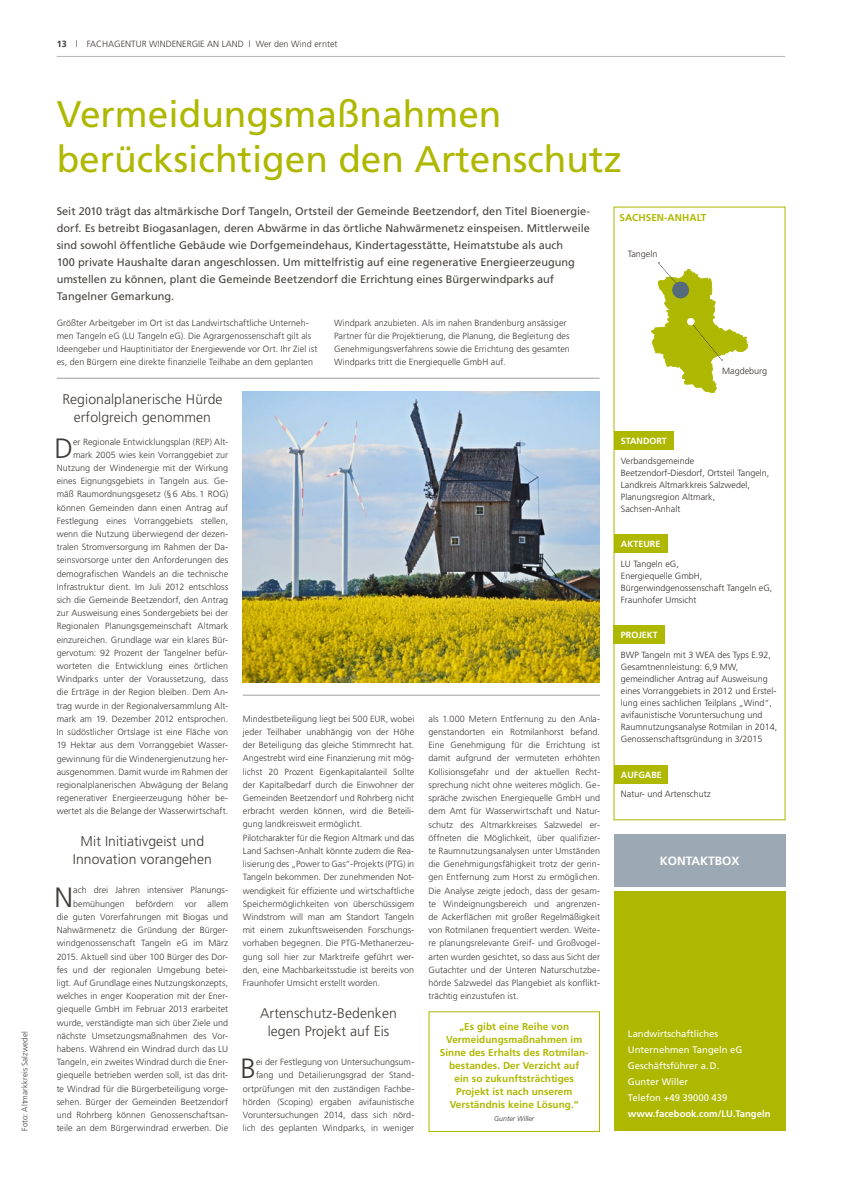
<style>
.page{position:relative;width:842px;height:1191px;background:#fff}
.page>*{position:absolute;margin:0;border:0;box-sizing:border-box;transform-origin:0 0}
.t1{font:37px/44.4px "Frutiger";color:#afb800}
.t2{font:300 27.9px "Frutiger";color:#3e3a36}
.t3{font:300 14px/18px "Frutiger";letter-spacing:.005em;color:#3e3a36;text-align:center}
.t4{font:700 12px "Frutiger";color:#fff}
.t5{font:11px/17px "Frutiger";color:#484440}
.t6{font:700 10px/13px "Frutiger";letter-spacing:.005em;color:#afb800;text-align:center}
.t7{font:9.5px/16px "Frutiger";color:#fff}
.t8{font:700 9.5px "Frutiger";color:#fff}
.t9{font:300 9px/13.2px "Frutiger";color:#3e3a36}
.t10{font:300 9px/12px "Frutiger";color:#35302d}
.t11{font:700 9px "Frutiger";color:#fff}
.t12{font:300 8px "Frutiger";letter-spacing:.005em;color:#3e3a36}
.t13{font:italic 300 7px "Frutiger";color:#35302d}
.s1{font-weight:700}
</style>
<div class="page">
<hr style="left:57px;top:56px;width:728px;height:1px;background:#b6b5b4">
<div style="left:428px;top:1011px;width:172px;height:121px;border:1px solid #afb800"></div>
<div style="left:614px;top:891px;width:171px;height:240px;background:#afb800"></div>
<img style="left:242px;top:392px;width:358px;height:290px">
<hr style="left:57px;top:378px;width:543px;height:1px;background:#9e9d9c">
<div style="left:614px;top:834px;width:171px;height:53px;background:#9ca8b3"></div>
<div style="left:614px;top:431px;width:59px;height:19px;background:#afb800"></div>
<div style="left:614px;top:626px;width:51px;height:18px;background:#afb800"></div>
<div style="left:614px;top:534px;width:54px;height:19px;background:#afb800"></div>
<div style="left:614px;top:765px;width:54px;height:18px;background:#afb800"></div>
<hr style="left:243px;top:695px;width:357px;height:1px;background:#9e9d9c">
<svg style="left:651px;top:263px;width:98px;height:130px"></svg>
<div style="left:687px;top:318px;width:7px;height:7px;background:#fff;border-radius:50%"></div>
<p class="t12" style="left:20px;top:1131px;width:101px;rotate:-90deg">Foto: Altmarkkreis Salzwedel</p>
<p class="t9" style="left:57px;top:37px;width:107px"><span class="s1">13</span> | Fachagentur Windener</p>
<p class="t9" style="left:192px;top:37px;width:41px">gie an Land</p>
<p class="t9" style="left:249px;top:37px;width:90px">| Wer den Wind erntet</p>
<h1 class="t1" style="left:57px;top:92px;width:567px">Vermeidungsmaßnahmen berücksichtigen den Artenschutz</h1>
<p class="t5" style="left:57px;top:203px;width:535px">Seit 2010 trägt das altmärkische Dorf Tangeln, Ortsteil der Gemeinde Beetzendorf, den Titel Bioenergie&shy;dorf. Es betreibt Biogasanlagen, deren Abwärme in das örtliche Nahwärmenetz einspeisen. Mittlerweile sind sowohl öffentliche Gebäude wie Dorfgemeindehaus, Kindertagesstätte, Heimatstube als auch<br>100 private Haushalte daran angeschlossen. Um mittelfristig auf eine regenerative Energieerzeugung umstellen zu können, plant die Gemeinde Beetzendorf die Errichtung eines Bürgerwindparks auf Tangelner Gemarkung.</p>
<p class="t9" style="left:57px;top:316px;width:262px">Größter Arbeitgeber im Ort ist das Landwirtschaftliche U nterneh&shy;men Tangeln eG (LU Tangeln eG). Die Agrargenossenschaft gilt als Ideengeber und Hauptinitiator der Energiewende vor Ort. Ihr Ziel ist es, den Bürgern eine direkte finanzielle Teilhabe an dem geplanten</p>
<p class="t9" style="left:334px;top:316px;width:237px">Windpark anzubieten. Als im nahen Brandenburg ansässiger Partner für die Projektierung, die Planung, die Begleitung des -Genehmigungsverfahrens sowie die Errichtung des gesamten Windparks tritt die Energiequelle GmbH auf.</p>
<p class="t6" style="left:619px;top:211px;width:26px">Sachse</p>
<p class="t6" style="left:657px;top:211px;width:51px">n-Anhalt</p>
<p class="t10" style="left:628px;top:248px;width:31px">Tangeln</p>
<p class="t10" style="left:722px;top:364px;width:47px">Magdeburg</p>
<h3 class="t3" style="left:62px;top:390px;width:162px">Regionalplanerische Hürde erfolgreich genommen</h3>
<h2 class="t2" style="left:54px;top:432px;width:20px">D</h2>
<p class="t9" style="left:57px;top:435px;width:173px;text-align:right">er Regionale Entwicklungsplan (REP) Alt&shy;mark 2005 wies kein Vorranggebiet zur Nutzung der Windenergie mit der Wirkung eines Eignungsgebiets in Tangeln aus. Ge&shy;mäß Raumordnungsgesetz (§6 Abs.1 ROG) können Gemeinden dann einen Antrag auf Festlegung eines Vorranggebiets stellen, wenn die Nutzung überwiegend der dezen&shy;tralen Stromversorgung im Rahmen der Da&shy;seinsvorsorge unter den Anforderungen des demografischen Wandels an die technische Infrastruktur dient. Im Juli 2012 entschloss sich die Gemeinde Beetzendorf, den Antrag zur Ausweisung eines Sondergebiets bei der Regionalen Planungsgemeinschaft Altmark einzureichen. Grundlage war ein klares Bür&shy;gervotum: 92 Prozent der Tangelner befür&shy;worteten die Entwicklung eines örtlichen Windparks unter der Voraussetzung, dass die Erträge in der Region bleiben. Dem An&shy;trag wurde in der Regionalversammlung Alt&shy;mark am 19. Dezember 2012 entsprochen.<br>In südöstlicher Ortslage ist eine Fläche von 19 Hektar aus dem Vorranggebiet Wasser&shy;gewinnung für die Windenergienutzung her&shy;ausgenommen. Damit wurde im Rahmen der regionalplanerischen Abwägung der Belang regenerativer Energieerzeugung höher be&shy;wertet als die Belange der Wasserwirtschaft.</p>
<h3 class="t3" style="left:73px;top:832px;width:141px">Mit Initiativgeist und<br>Innovation vorangehen</h3>
<h2 class="t2" style="left:55px;top:881px;width:20px">N</h2>
<p class="t9" style="left:57px;top:883px;width:173px;text-align:right">ach drei Jahren intensiver Planungs&shy;bemühungen befördern vor allem<br>die guten Vorerfahrungen mit Biogas und Nahwärmenetz die Gründung der Bürger&shy;windgenossenschaft Tangeln eG im März 2015. Aktuell sind über 100 Bürger des Dor&shy;fes und der regionalen U mgebung betei&shy;ligt. Auf Grundlage eines Nutzungskonzepts, welches in enger Kooperation mit der Ener&shy;giequelle GmbH im Februar 2013 erarbeitet wurde, verständigte man sich über Ziele und nächste U msetzungsmaßnahmen des Vor&shy;habens. Während ein Windrad durch das LU Tangeln, ein zweites Windrad durch die Ener&shy;giequelle betrieben werden soll, ist das drit&shy;te Windrad für die Bürgerbeteiligung vorge&shy;sehen. Bürger der Gemeinden Beetzendorf und Rohrberg können Genossenschaftsan&shy;teile an dem Bürgerwindrad erwerben. Die</p>
<p class="t9" style="left:243px;top:712px;width:173px">Mindestbeteiligung liegt bei 500 EU R, wobei jeder Teilhaber unabhängig von der Höhe der Beteiligung das gleiche Stimmrecht hat.<br>Angestrebt wird eine Finanzierung mit mög&shy;lichst 20 Prozent Eigenkapitalanteil Sollte der Kapitalbedarf durch die Einwohner der -Gemeinden Beetzendorf und Rohrberg nicht erbracht werden können, wird die Beteili&shy;gung landkreisweit ermöglicht.<br>Pilotcharakter für die Region Altmark und das Land Sachsen-Anhalt könnte zudem die Rea&shy;lisierung des „Power to Gas“-Projekts (PTG) in Tangeln bekommen. Der zunehmenden Not&shy;wendigkeit für effiziente und wirtschaftliche Speichermöglichkeiten von überschüssigem Windstrom will man am Standort Tangeln mit einem zukunftsweisenden Forschungs&shy;vorhaben begegnen. Die PTG -Methanerzeu&shy;gung soll hier zur Marktreife geführt wer&shy;den, eine Machbarkeitsstudie ist bereits von Fraunhofer U msicht erstellt worden.</p>
<h3 class="t3" style="left:260px;top:1004px;width:138px">Artenschutz-Bedenken legen Projekt auf Eis</h3>
<h2 class="t2" style="left:241px;top:1053px;width:17px">B</h2>
<p class="t9" style="left:243px;top:1055px;width:173px;text-align:right">ei der Festlegung von U ntersuchungsum&shy;fang und Detailierungsgrad der Stand&shy;ortprüfungen mit den zuständigen Fachbe&shy;hörden (Scoping) ergaben avifaunistische Voruntersuchungen 2014, dass sich nörd&shy;lich des geplanten Windparks, in weniger</p>
<p class="t9" style="left:428px;top:712px;width:173px;text-align:justify">als 1.000 Metern Entfernung zu den Anla&shy;genstandorten ein Rotmilanhorst befand.<br>Eine Genehmigung für die Errichtung ist damit aufgrund der vermuteten erhöhten Kollisionsgefahr und der aktuellen Recht&shy;sprechung nicht ohne weiteres möglich. Ge&shy;spräche zwischen Energiequelle GmbH und dem Amt für Wasserwirtschaft und Natur&shy;schutz des Altmarkkreises Salzwedel er&shy;öffneten die Möglichkeit, über qualifizier&shy;te Raumnutzungsanalysen unter U mständen die Genehmigungsfähigkeit trotz der gerin&shy;gen Entfernung zum Horst zu ermöglichen.<br>Die Analyse zeigte jedoch, dass der gesam&shy;te Windeignungsbereich und angrenzen&shy;de Ackerflächen mit großer Regelmäßigkeit von Rotmilanen frequentiert werden. Weite&shy;re planungsrelevante Greif- und Großvogel&shy;arten wurden gesichtet, so dass aus Sicht der Gutachter und der U nteren Naturschutzbe&shy;hörde Salzwedel das Plangebiet als konflikt&shy;trächtig einzustufen ist.</p>
<p class="t6" style="left:440px;top:1020px;width:150px">„Es gibt eine Reihe von<br>Vermeidungsmaßnahmen im<br>Sinne des Erhalts des Rotmilan&shy;bestandes. Der Verzicht auf<br>ein so zukunftsträchtiges<br>Projekt ist nach unserem<br>Verständnis keine Lösung.“</p>
<p class="t13" style="left:494px;top:1114px;width:42px">Gunter Willer</p>
<p class="t11" style="left:621px;top:435px;width:48px">Standort</p>
<p class="t10" style="left:621px;top:455px;width:150px">Verbandsgemeinde<br>Beetzendorf-Diesdorf, Ortsteil Tangeln,<br>Landkreis Altmarkkreis Salzwedel,<br>Planungsregion Altmark,<br>Sachsen-Anhalt</p>
<p class="t11" style="left:621px;top:539px;width:24px">akteure</p>
<p class="t10" style="left:621px;top:558px;width:153px">LU Tangeln eG,<br>Energiequelle GmbH,<br>Bürgerwindgenossenschaft Tangeln eG,<br>Fraunhofer U msicht</p>
<p class="t11" style="left:621px;top:630px;width:38px">PROJEKT</p>
<p class="t10" style="left:621px;top:649px;width:158px">BWP Tangeln mit 3 WEA des Typs E.92, Gesamtnennleistung: 6,9 MW, gemeindlicher Antrag auf Ausweisung eines Vorranggebiets in 2012 und Erstel&shy;lung eines sachlichen Teilplans „Wind“, avifaunistische Voruntersuchung und Raumnutzungsanalyse Rotmilan in 2014, Genossenschaftsgründung in 3/2015</p>
<p class="t11" style="left:621px;top:769px;width:7px">aufgabe</p>
<p class="t10" style="left:621px;top:788px;width:92px">Natur- und Artenschutz</p>
<h3 class="t4" style="left:660px;top:854px;width:81px">KontaktBOX</h3>
<p class="t7" style="left:628px;top:1025px;width:116px">Landwirtschaftliches<br>Unternehmen Tangeln eG<br>Geschäftsführer a.D.<br>Gunter Willer<br>Telefon +49 39000 439</p>
<p class="t8" style="left:628px;top:1108px;width:144px">www.facebook.com/LU.Tangeln</p>
</div>
